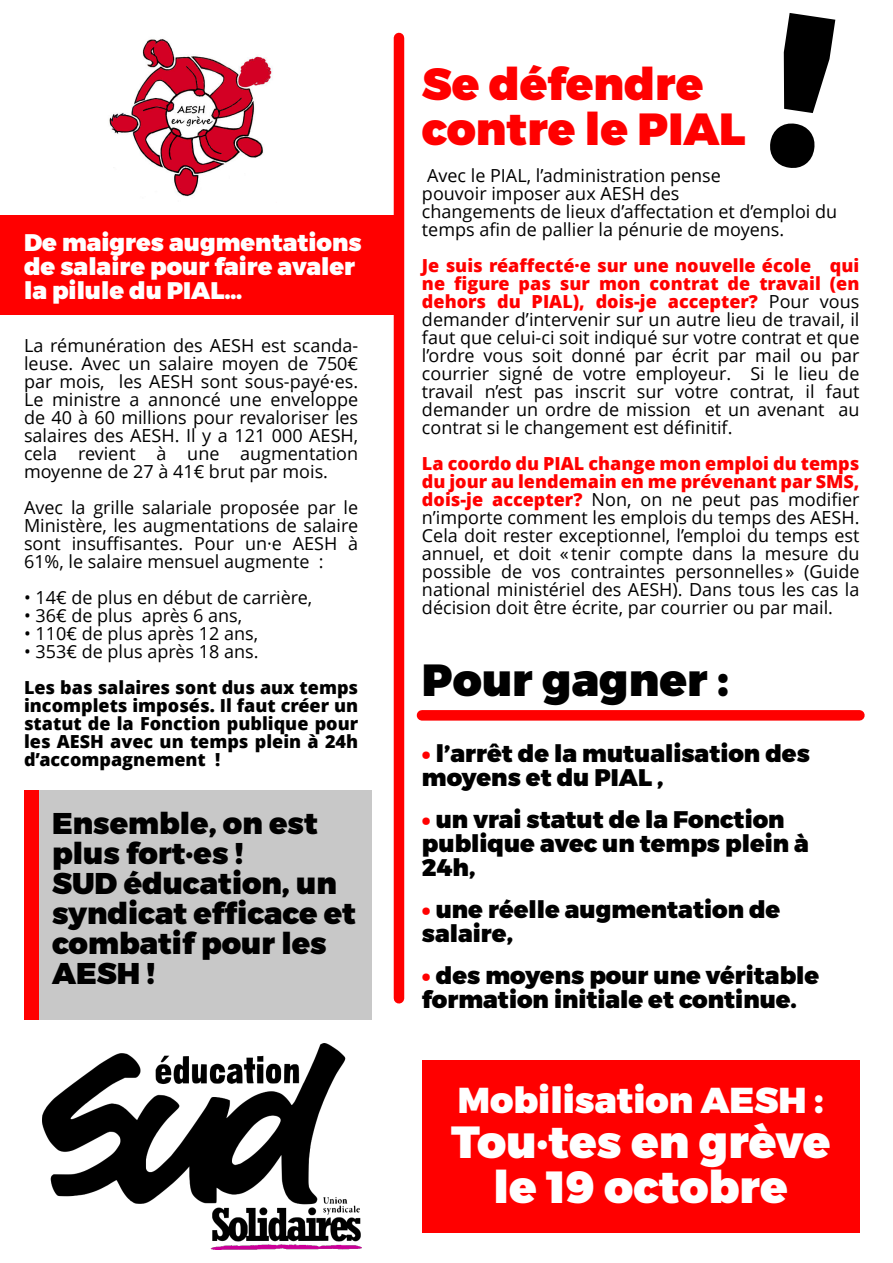
<style>
.page{position:relative;width:893px;height:1263px;background:#fff}
.page>*{position:absolute;margin:0;border:0;box-sizing:border-box;transform-origin:0 0}
.t1{font:900 45px/45px "Montserrat";color:#fff;text-align:center}
.t2{font:900 45px/45px "Montserrat";color:#f00}
.t3{font:900 45px "Montserrat";color:#000}
.t4{font:900 36px "Montserrat";color:#fff}
.t5{font:900 30px/30px "Montserrat";color:#000}
.t6{font:900 24px/24px "Montserrat";color:#000}
.t7{font:900 24px/24px "Montserrat";color:#fff}
.t8{font:18px/18px "Open Sans";color:#000;text-align:justify}
.t9{font:800 18px/18px "Open Sans";color:#000;text-align:justify}
.s1{font-weight:800;color:#f00}
.s2{color:#f00}
</style>
<div class="page">
<div style="left:422px;top:1060px;width:437px;height:172px;background:#f00"></div>
<div style="left:0;top:216px;width:399px;height:99px;background:#f00"></div>
<div style="left:394px;top:38px;width:10px;height:960px;background:#f00"></div>
<div style="left:422px;top:710px;width:437px;height:11px;background:#f00"></div>
<div style="left:31px;top:790px;width:341px;height:229px;background:#c8c8c8"></div>
<div style="left:24px;top:790px;width:15px;height:229px;background:#f00"></div>
<img style="left:42px;top:1044px;width:319px;height:205px">
<img style="left:109px;top:39px;width:164px;height:158px">
<h3 class="t7" style="left:24px;top:231px;width:339px">De maigres augmentations de salaire pour faire avaler la pilule du PIAL…</h3>
<p class="t8" style="left:24px;top:338px;width:336px">La rémunération des AESH est scanda&shy;leuse. Avec un salaire moyen de 750€ par mois, les AESH sont sous-payé·es.<br>Le ministre a annoncé une enveloppe de 40 à 60 millions pour revaloriser les salaires des AESH. Il y a 121 000 AESH, cela revient à une augmentation moyenne de 27 à 41€ brut par mois.</p>
<p class="t8" style="left:24px;top:500px;width:336px">Avec la grille salariale proposée par le Ministère, les augmentations de salaire sont insuffisantes. Pour un·e AESH à 61%, le salaire mensuel augmente :</p>
<p class="t8" style="left:24px;top:590px;width:290px">• 14€ de plus en début de carrière,</p>
<p class="t8" style="left:24px;top:608px;width:220px">• 36€ de plus après 6 ans,</p>
<p class="t8" style="left:24px;top:626px;width:236px">• 110€ de plus après 12 ans,</p>
<p class="t8" style="left:24px;top:644px;width:236px">• 353€ de plus après 18 ans.</p>
<p class="t9" style="left:24px;top:680px;width:336px">Les bas salaires sont dus aux temps incomplets imposés. Il faut créer un statut de la Fonction publique pour les AESH avec un temps plein à 24h d’accompagnement !</p>
<h3 class="t5" style="left:52px;top:808px;width:305px">Ensemble, on est plus fort·es !<br>SUD éducation, un syndicat efficace et combatif pour les<br>AESH !</h3>
<h1 class="t2" style="left:422px;top:61px;width:325px">Se défendre contre le PIAL</h1>
<p class="t8" style="left:422px;top:168px;width:417px;text-align:left">Avec le PIAL, l’administration pense<br>pouvoir imposer aux AESH des<br>changements de lieux d’affectation et d’emploi du temps afin de pallier la pénurie de moyens.</p>
<p class="t8" style="left:422px;top:258px;width:439px"><span class="s1">Je suis réaffecté·e sur une nouvelle école qui ne figure pas sur mon contrat de travail (en dehors du PIAL), dois-je accepter?</span> Pour vous demander d’intervenir sur un autre lieu de travail, il faut que celui-ci soit indiqué sur votre contrat et que l’ordre vous soit donné par écrit par mail ou par courrier signé de votre employeur. Si le lieu de travail n’est pas inscrit sur votre contrat, il faut demander un ordre de mission et un avenant au contrat si le changement est définitif.</p>
<p class="t8" style="left:422px;top:456px;width:439px"><span class="s1">La coordo du PIAL change mon emploi du temps du jour au lendemain en me prévenant par SMS, dois-je accepter?</span> Non, on ne peut pas modifier n’importe comment les emplois du temps des AESH.<br>Cela doit rester exceptionnel, l’emploi du temps est annuel, et doit « tenir compte dans la mesure du possible de vos contraintes personnelles » (Guide national ministériel des AESH). Dans tous les cas la décision doit être écrite, par courrier ou par mail.</p>
<h1 class="t3" style="left:422px;top:652px;width:308px">Pour gagner :</h1>
<h3 class="t6" style="left:422px;top:741px;width:389px"><span class="s2">•</span> l’arrêt de la mutualisation des moyens et du PIAL ,</h3>
<h3 class="t6" style="left:422px;top:807px;width:388px"><span class="s2">•</span> un vrai statut de la Fonction publique avec un temps plein à<br>24h,</h3>
<h3 class="t6" style="left:422px;top:897px;width:360px"><span class="s2">•</span> une réelle augmentation de salaire,</h3>
<h3 class="t6" style="left:422px;top:963px;width:399px"><span class="s2">•</span> des moyens pour une véritable formation initiale et continue.</h3>
<h2 class="t4" style="left:458px;top:1078px;width:367px">Mobilisation AESH :</h2>
<h1 class="t1" style="left:451px;top:1119px;width:381px">Tou·tes en grève le 19 octobre</h1>
</div>
